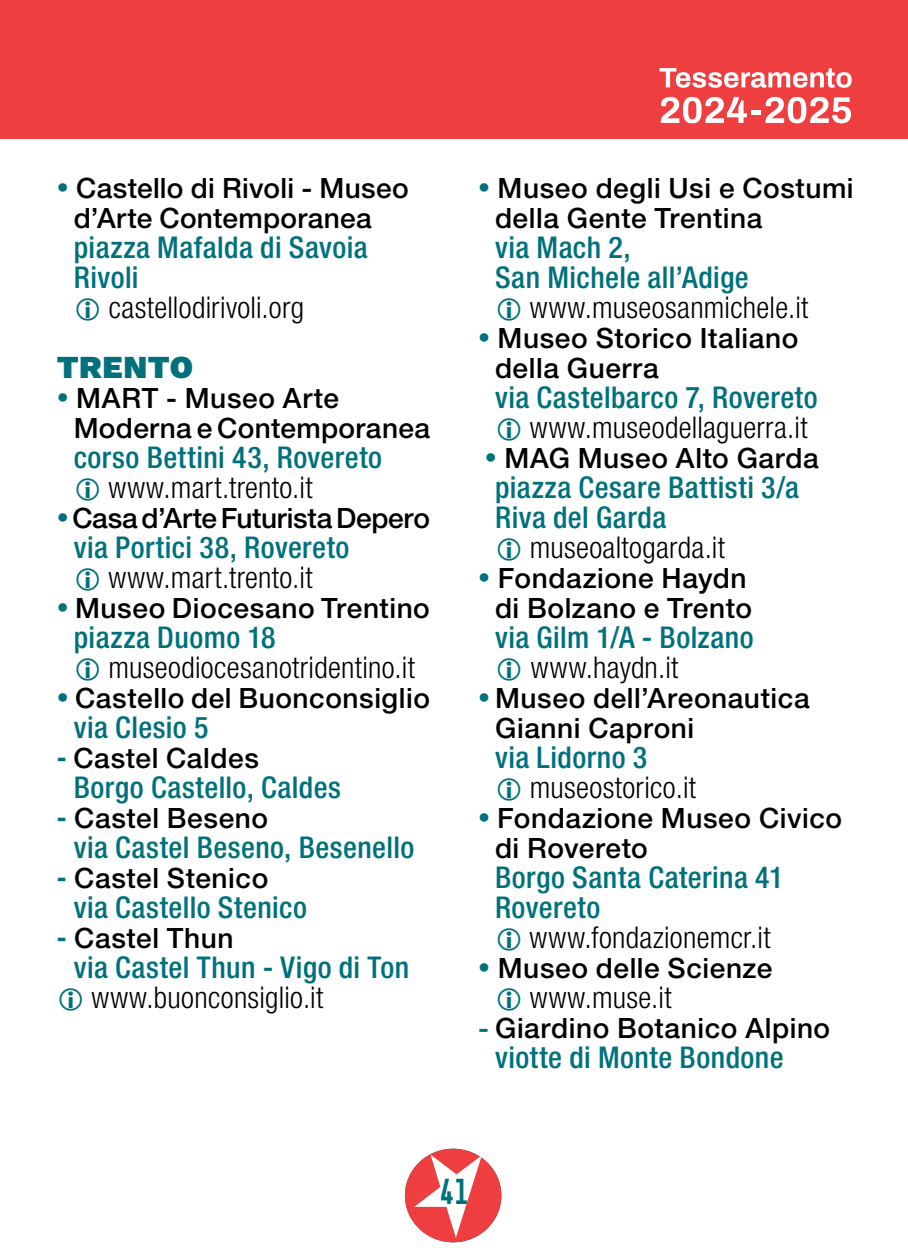
<style>
.page{position:relative;width:908px;height:1248px;background:#fff}
.page>*{position:absolute;margin:0;border:0;box-sizing:border-box;transform-origin:0 0}
.t1{font:36px "Garaje Monospace 07033503";color:#00717c}
.t2{font:900 32px "Work Sans";letter-spacing:.01em;color:#00717c}
.t3{font:500 condensed 30px/30px "Helvetica Neue LT Std";letter-spacing:.015em;color:#00717c}
.t4{font:300 condensed 30px "Helvetica Neue LT Std";letter-spacing:.01em;color:#000}
.t5{font:500 28px/30px "Helvetica Neue LT Std";letter-spacing:.02em;color:#000}
.t6{font:500 28px "Helvetica Neue LT Std";letter-spacing:-.01em;color:#000}
.s1{font-weight:800;font-size:24px;color:#00717c}
.s2{color:#00717c}
</style>
<div class="page">
<div style="left:405px;top:1148px;width:96px;height:94px;background:#ef3e3f;border-radius:50%"></div>
<svg style="left:414px;top:1154px;width:67px;height:83px"></svg>
<div style="left:0;top:0;width:907px;height:139px;background:#ef3e3f"></div>
<svg style="left:659px;top:68px;width:192px;height:20px"></svg>
<svg style="left:660px;top:97px;width:86px;height:26px"></svg>
<div style="left:750px;top:110px;width:10px;height:5px;background:#fff"></div>
<svg style="left:765px;top:97px;width:85px;height:26px"></svg>
<p class="t5" style="left:74px;top:172px;width:336px;text-indent:-17px"><span class="s1">•</span> Castello di Rivoli - Museo d’Arte Contemporanea</p>
<p class="t3" style="left:74px;top:231px;width:295px">piazza Mafalda di Savoia<br>Rivoli</p>
<p class="t4" style="left:109px;top:290px;width:197px">castellodirivoli.org</p>
<p class="t2" style="left:57px;top:342px;width:138px">TRENTO</p>
<p class="t5" style="left:74px;top:382px;width:357px;text-indent:-17px"><span class="s1">•</span> MART - Museo Arte<br>Moderna e Contemporanea</p>
<p class="t3" style="left:74px;top:441px;width:310px">corso Bettini 43, Rovereto</p>
<p class="t4" style="left:108px;top:470px;width:205px">www.mart.trento.it</p>
<p class="t6" style="left:57px;top:501px;width:374px"><span class="s1">•</span> Casa d’Arte Futurista Depero</p>
<p class="t3" style="left:74px;top:531px;width:277px">via Portici 38, Rovereto</p>
<p class="t4" style="left:108px;top:560px;width:205px">www.mart.trento.it</p>
<p class="t5" style="left:57px;top:592px;width:374px"><span class="s1">•</span> Museo Diocesano Trentino</p>
<p class="t3" style="left:74px;top:621px;width:203px">piazza Duomo 18</p>
<p class="t4" style="left:108px;top:650px;width:308px">museodiocesanotridentino.it</p>
<p class="t5" style="left:57px;top:682px;width:374px"><span class="s1">•</span> Castello del Buonconsiglio</p>
<p class="t3" style="left:74px;top:711px;width:136px">via Clesio 5</p>
<p class="t5" style="left:57px;top:742px;width:204px"><span class="s1">-</span> Castel Caldes</p>
<p class="t3" style="left:74px;top:771px;width:268px">Borgo Castello, Caldes</p>
<p class="t5" style="left:57px;top:802px;width:213px"><span class="s1">-</span> Castel Beseno</p>
<p class="t3" style="left:74px;top:831px;width:342px">via Castel Beseno, Besenello</p>
<p class="t5" style="left:57px;top:862px;width:213px"><span class="s1">-</span> Castel Stenico</p>
<p class="t3" style="left:74px;top:891px;width:235px">via Castello Stenico</p>
<p class="t5" style="left:57px;top:922px;width:178px"><span class="s1">-</span> Castel Thun</p>
<p class="t3" style="left:74px;top:951px;width:337px">via Castel Thun - Vigo di Ton</p>
<p class="t4" style="left:91px;top:980px;width:233px">www.buonconsiglio.it</p>
<p class="t5" style="left:495px;top:172px;width:360px;text-indent:-17px"><span class="s1">•</span> Museo degli Usi e Costumi della Gente Trentina</p>
<p class="t3" style="left:495px;top:231px;width:255px">via Mach 2,<br>San Michele all’Adige</p>
<p class="t4" style="left:529px;top:290px;width:280px">www.museosanmichele.it</p>
<p class="t5" style="left:495px;top:322px;width:305px;text-indent:-17px"><span class="s1">•</span> Museo Storico Italiano della Guerra</p>
<p class="t3" style="left:495px;top:381px;width:324px">via Castelbarco 7, Rovereto</p>
<p class="t4" style="left:529px;top:410px;width:279px">www.museodellaguerra.it</p>
<p class="t5" style="left:484px;top:442px;width:335px"><span class="s1">•</span> MAG Museo Alto Garda</p>
<p class="t3" style="left:495px;top:471px;width:305px">piazza Cesare Battisti 3/a<br>Riva del Garda</p>
<p class="t4" style="left:529px;top:530px;width:197px">museoaltogarda.it</p>
<p class="t5" style="left:478px;top:562px;width:275px;text-align:right"><span class="s1">•</span> Fondazione Haydn di Bolzano e Trento</p>
<p class="t3" style="left:495px;top:621px;width:260px">via Gilm 1/A - Bolzano</p>
<p class="t4" style="left:530px;top:650px;width:149px">www.haydn.it</p>
<p class="t5" style="left:495px;top:682px;width:316px;text-indent:-17px"><span class="s1">•</span> Museo dell’Areonautica<br>Gianni Caproni</p>
<p class="t3" style="left:495px;top:741px;width:154px">via Lidorno 3</p>
<p class="t4" style="left:529px;top:770px;width:168px">museostorico.it</p>
<p class="t5" style="left:495px;top:802px;width:348px;text-indent:-17px"><span class="s1">•</span> Fondazione Museo Civico di Rovereto</p>
<p class="t3" style="left:495px;top:861px;width:290px">Borgo Santa Caterina 41<br>Rovereto</p>
<p class="t4" style="left:529px;top:920px;width:242px">www.fondazionemcr.it</p>
<p class="t5" style="left:478px;top:952px;width:296px"><span class="s1">•</span> Museo delle Scienze</p>
<p class="t4" style="left:529px;top:980px;width:143px">www.muse.it</p>
<p class="t5" style="left:478px;top:1012px;width:353px"><span class="s2">-</span> Giardino Botanico Alpino</p>
<p class="t3" style="left:495px;top:1041px;width:290px">viotte di Monte Bondone</p>
<p class="t1" style="left:440px;top:1171px;width:30px">41</p>
</div>
